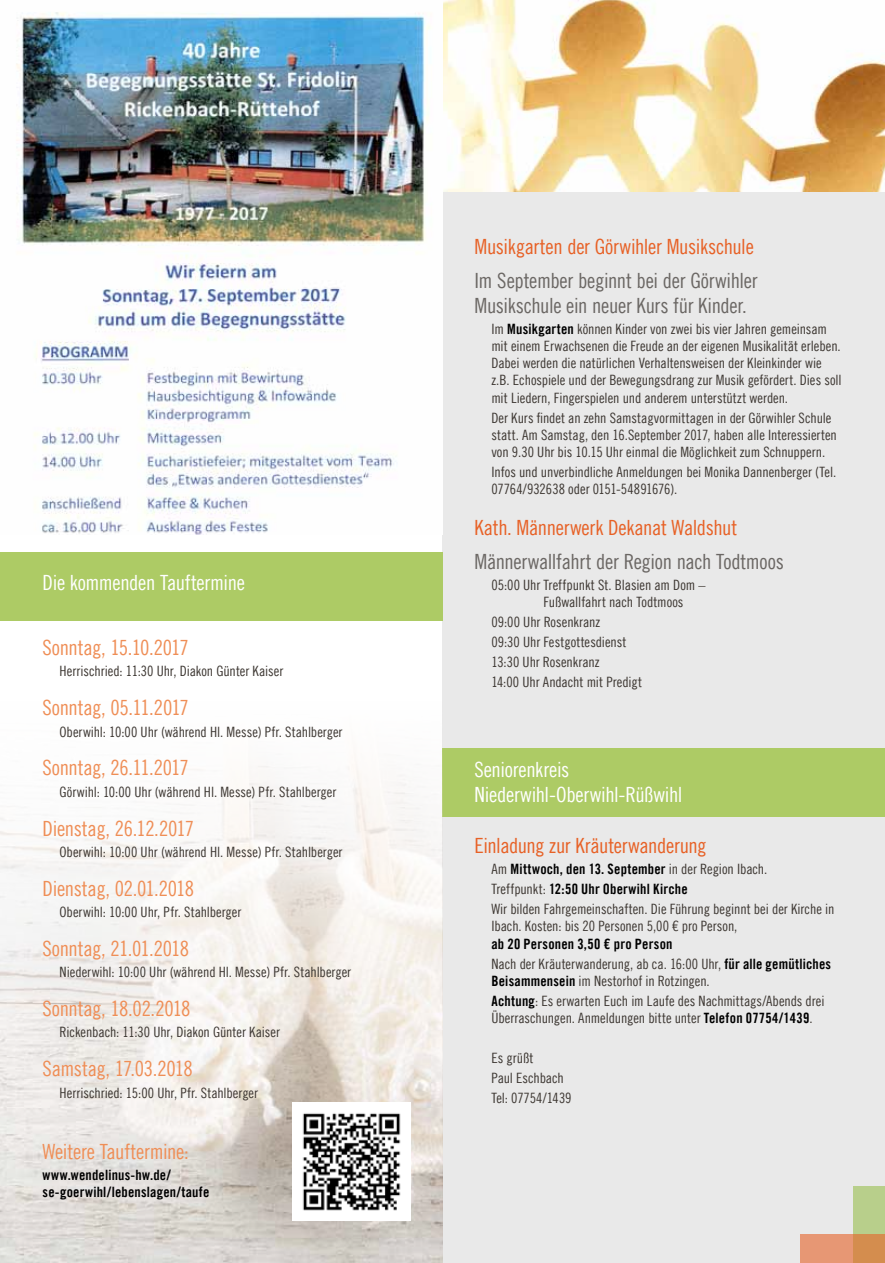
<style>
.page{position:relative;width:885px;height:1263px;background:#fff}
.page>*{position:absolute;margin:0;border:0;box-sizing:border-box;transform-origin:0 0}
.t1{font:21px "Trade Gothic LT Com Cn 18";letter-spacing:-.015em;color:#ef8e56}
.t2{font:21px/25.2px "Trade Gothic LT Com Cn 18";letter-spacing:-.015em;color:#6b6764}
.t3{font:21px "Trade Gothic LT Com Cn 18";letter-spacing:-.015em;color:#e76126}
.t4{font:21px/25.2px "Trade Gothic LT Com Cn 18";letter-spacing:-.015em;color:#fff}
.t5{font:14.25px/17.1px "Trade Gothic LT Com Cn 18";letter-spacing:-.005em;color:#3d3732}
.t6{font:14.25px/20.1px "Trade Gothic LT Com Bd Cn 20";letter-spacing:.015em;color:#000}
.s1{font-family:"Trade Gothic LT Com Bd Cn 20";color:#000}
.s2{font-family:"Trade Gothic LT Com Cn 18";color:#3d3732}
</style>
<div class="page">
<div style="left:442px;top:0;width:442px;height:1263px;background:#e9e9e9"></div>
<img style="left:442px;top:0;width:442px;height:191px">
<img style="left:16px;top:12px;width:414px;height:523px">
<img style="left:0;top:764px;width:442px;height:499px">
<div style="left:0;top:553px;width:442px;height:68px;background:#adcb65"></div>
<div style="left:442px;top:748px;width:442px;height:68px;background:#adcb65"></div>
<div style="left:853px;top:1186px;width:31px;height:77px;background:#b8cf8b"></div>
<svg style="left:800px;top:1234px;width:84px;height:29px;background:#df9365"></svg>
<img style="left:292px;top:1102px;width:118px;height:118px">
<h1 class="t4" style="left:43px;top:569px;width:204px">Die kommenden Tauftermine</h1>
<h1 class="t1" style="left:43px;top:635px;width:148px">Sonntag, 15.10.2017</h1>
<p class="t5" style="left:60px;top:663px;width:225px">Herrischried: 11:30 Uhr, Diakon Günter Kaiser</p>
<h1 class="t1" style="left:43px;top:695px;width:148px">Sonntag, 05.11.2017</h1>
<p class="t5" style="left:60px;top:723px;width:284px">Oberwihl: 10:00 Uhr (während Hl. Messe) Pfr. Stahlberger</p>
<h1 class="t1" style="left:43px;top:755px;width:148px">Sonntag, 26.11.2017</h1>
<p class="t5" style="left:60px;top:783px;width:278px">Görwihl: 10:00 Uhr (während Hl. Messe) Pfr. Stahlberger</p>
<h1 class="t1" style="left:43px;top:816px;width:153px">Dienstag, 26.12.2017</h1>
<p class="t5" style="left:60px;top:843px;width:284px">Oberwihl: 10:00 Uhr (während Hl. Messe) Pfr. Stahlberger</p>
<h1 class="t1" style="left:43px;top:876px;width:153px">Dienstag, 02.01.2018</h1>
<p class="t5" style="left:60px;top:903px;width:183px">Oberwihl: 10:00 Uhr, Pfr. Stahlberger</p>
<h1 class="t1" style="left:43px;top:936px;width:148px">Sonntag, 21.01.2018</h1>
<p class="t5" style="left:60px;top:963px;width:293px">Niederwihl: 10:00 Uhr (während Hl. Messe) Pfr. Stahlberger</p>
<h1 class="t1" style="left:43px;top:996px;width:149px">Sonntag, 18.02.2018</h1>
<p class="t5" style="left:60px;top:1024px;width:222px">Rickenbach: 11:30 Uhr, Diakon Günter Kaiser</p>
<h1 class="t1" style="left:43px;top:1056px;width:152px">Samstag, 17.03.2018</h1>
<p class="t5" style="left:60px;top:1084px;width:200px">Herrischried: 15:00 Uhr, Pfr. Stahlberger</p>
<h1 class="t1" style="left:43px;top:1139px;width:148px">Weitere Tauftermine:</h1>
<p class="t6" style="left:43px;top:1166px;width:168px;line-height:17.1px">www.wendelinus-hw.de/ se-goerwihl/lebenslagen/taufe</p>
<h1 class="t3" style="left:474px;top:234px;width:281px">Musikgarten der Görwihler Musikschule</h1>
<h1 class="t2" style="left:474px;top:267px;width:284px">Im September beginnt bei der Görwihler<br>Musikschule ein neuer Kurs für Kinder.</h1>
<p class="t5" style="left:491px;top:320px;width:351px">Im <span class="s1">Musikgarten</span> können Kinder von zwei bis vier Jahren gemeinsam mit einem Erwachsenen die Freude an der eigenen Musikalität erleben.<br>Dabei werden die natürlichen Verhaltensweisen der Kleinkinder wie z.B. Echospiele und der Bewegungsdrang zur Musik gefördert. Dies soll mit Liedern, Fingerspielen und anderem unterstützt werden.</p>
<p class="t5" style="left:491px;top:409px;width:347px">Der Kurs findet an zehn Samstagvormittagen in der Görwihler Schule statt. Am Samstag, den 16.September 2017, haben alle Interessierten von 9.30 Uhr bis 10.15 Uhr einmal die Möglichkeit zum Schnuppern.</p>
<p class="t5" style="left:491px;top:463px;width:346px">Infos und unverbindliche Anmeldungen bei Monika Dannenberger (Tel.<br>07764/932638 oder 0151-54891676).</p>
<h1 class="t3" style="left:474px;top:515px;width:264px">Kath. Männerwerk Dekanat Waldshut</h1>
<h1 class="t2" style="left:474px;top:548px;width:311px">Männerwallfahrt der Region nach Todtmoos</h1>
<p class="t5" style="left:543px;top:576px;width:163px;text-indent:-52px">05:00 Uhr Treffpunkt St. Blasien am Dom –<br>Fußwallfahrt nach Todtmoos</p>
<p class="t5" style="left:491px;top:612px;width:152px;line-height:20.1px">09:00 Uhr Rosenkranz<br>09:30 Uhr Festgottesdienst<br>13:30 Uhr Rosenkranz<br>14:00 Uhr Andacht mit Predigt</p>
<h1 class="t4" style="left:474px;top:756px;width:209px">Seniorenkreis<br>Niederwihl-Oberwihl-Rüßwihl</h1>
<h1 class="t3" style="left:474px;top:833px;width:234px">Einladung zur Kräuterwanderung</h1>
<p class="t6" style="left:491px;top:859px;width:277px"><span class="s2">Am</span> Mittwoch, den 13. September <span class="s2">in der Region Ibach.<br>Treffpunkt:</span> 12:50 Uhr Oberwihl Kirche</p>
<p class="t5" style="left:491px;top:900px;width:344px">Wir bilden Fahrgemeinschaften. Die Führung beginnt bei der Kirche in<br>Ibach. Kosten: bis 20 Personen 5,00 € pro Person,</p>
<p class="t6" style="left:491px;top:933px;width:183px">ab 20 Personen 3,50 € pro Person</p>
<p class="t5" style="left:491px;top:955px;width:341px">Nach der Kräuterwanderung, ab ca. 16:00 Uhr, <span class="s1">für alle gemütliches<br>Beisammensein</span> im Nestorhof in Rotzingen.</p>
<p class="t5" style="left:491px;top:992px;width:334px"><span class="s1">Achtung</span>: Es erwarten Euch im Laufe des Nachmittags/Abends drei<br>Überraschungen. Anmeldungen bitte unter <span class="s1">Telefon 07754/1439</span>.</p>
<p class="t5" style="left:491px;top:1048px;width:82px;line-height:20.1px">Es grüßt<br>Paul Eschbach<br>Tel: 07754/1439</p>
</div>
